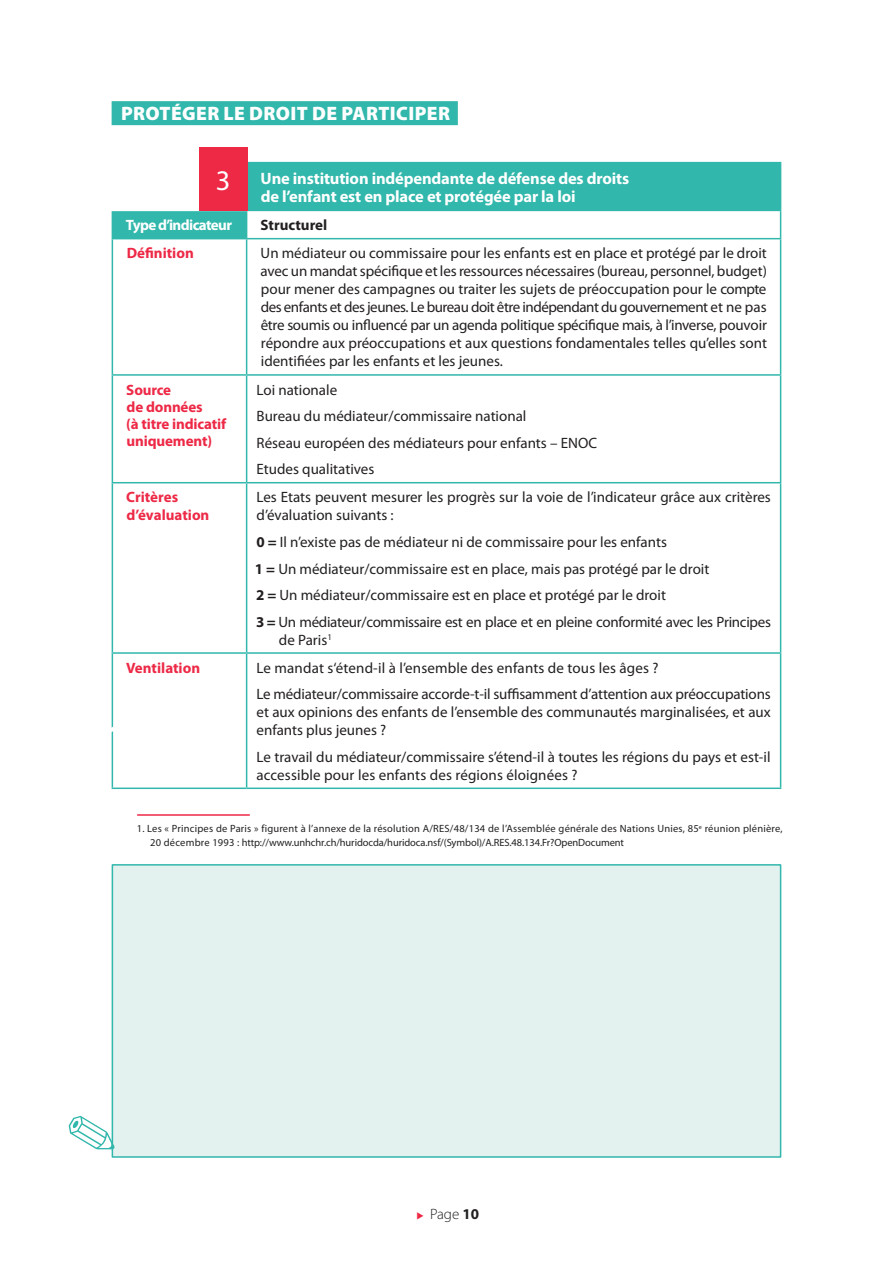
<style>
.page{position:relative;width:893px;height:1263px;background:#fff}
.page>*{position:absolute;margin:0;border:0;box-sizing:border-box;transform-origin:0 0}
.t1{font:700 condensed 39.9px "Myriad Pro";color:#fff;scale:1.05 1}
.t2{font:28.5px "Myriad Pro";color:#fff}
.t3{font:900 19.5px "Myriad Pro";letter-spacing:.02em;color:#fff}
.t4{font:700 16.5px/18px "Myriad Pro";letter-spacing:-.01em;color:#fff}
.t5{font:15px/18px "Myriad Pro";color:#231f20}
.t6{font:700 15px/17.2px "Myriad Pro";letter-spacing:-.01em;color:#ed2946}
.t7{font:700 15px "Myriad Pro";letter-spacing:-.04em;color:#fff}
.t8{font:700 15px "Myriad Pro";color:#231f20}
.t9{font:300 15px "Myriad Pro";color:#231f20}
.t10{font:10.5px/13.5px "Myriad Pro";letter-spacing:.02em;color:#231f20}
.s1{font-weight:700}
.s2{color:#ed2946}
</style>
<div class="page">
<div style="left:112px;top:101px;width:346px;height:24px;background:#31b7ab"></div>
<svg style="left:113px;top:163px;width:667px;height:75px;fill:#31b7ab"></svg>
<hr style="left:247px;top:162px;width:534px;height:1px;background:#31b7ab">
<hr style="left:780px;top:163px;width:1px;height:47px;background:#31b7ab">
<svg style="left:112px;top:211px;width:1px;height:27px"></svg>
<hr style="left:247px;top:210px;width:534px;height:1px;background:#31b7ab">
<svg style="left:246px;top:211px;width:1px;height:27px"></svg>
<svg style="left:780px;top:211px;width:1px;height:27px"></svg>
<hr style="left:112px;top:238px;width:135px;height:1px;background:#31b7ab">
<hr style="left:112px;top:239px;width:1px;height:135px;background:#31b7ab">
<hr style="left:247px;top:238px;width:534px;height:1px;background:#31b7ab">
<hr style="left:246px;top:239px;width:1px;height:135px;background:#31b7ab">
<hr style="left:780px;top:239px;width:1px;height:135px;background:#31b7ab">
<hr style="left:112px;top:374px;width:135px;height:2px;background:#31b7ab">
<hr style="left:112px;top:376px;width:1px;height:106px;background:#31b7ab">
<hr style="left:247px;top:374px;width:534px;height:2px;background:#31b7ab">
<hr style="left:246px;top:376px;width:1px;height:106px;background:#31b7ab">
<hr style="left:780px;top:376px;width:1px;height:106px;background:#31b7ab">
<hr style="left:112px;top:482px;width:135px;height:1px;background:#31b7ab">
<hr style="left:112px;top:483px;width:1px;height:169px;background:#31b7ab">
<hr style="left:247px;top:482px;width:534px;height:1px;background:#31b7ab">
<hr style="left:246px;top:483px;width:1px;height:169px;background:#31b7ab">
<hr style="left:780px;top:483px;width:1px;height:169px;background:#31b7ab">
<hr style="left:112px;top:652px;width:135px;height:2px;background:#31b7ab">
<hr style="left:112px;top:654px;width:1px;height:133px;background:#31b7ab">
<hr style="left:247px;top:652px;width:534px;height:2px;background:#31b7ab">
<hr style="left:246px;top:654px;width:1px;height:133px;background:#31b7ab">
<hr style="left:780px;top:654px;width:1px;height:133px;background:#31b7ab">
<hr style="left:112px;top:787px;width:135px;height:2px;background:#31b7ab">
<hr style="left:247px;top:787px;width:534px;height:2px;background:#31b7ab">
<hr style="left:112px;top:210px;width:135px;height:1px;background:#fff">
<div style="left:199px;top:147px;width:48px;height:64px;background:#ed2946"></div>
<hr style="left:137px;top:814px;width:113px;height:2px;background:#ed2946">
<div style="left:112px;top:864px;width:669px;height:294px;background:#e3f1ef;border:2px solid #31b7ab"></div>
<svg style="left:111px;top:1115px;width:3px;height:34px"></svg>
<h3 class="t3" style="left:121px;top:100px;width:330px">PROTÉGER LE DROIT DE PARTICIPER</h3>
<h2 class="t2" style="left:216px;top:163px;width:16px">3</h2>
<p class="t4" style="left:261px;top:168px;width:370px">Une institution indépendante de défense des droits de l’enfant est en place et protégée par la loi</p>
<p class="t7" style="left:126px;top:215px;width:108px">Type d’indicateur</p>
<p class="t8" style="left:261px;top:215px;width:68px">Structurel</p>
<p class="t6" style="left:127px;top:244px;width:69px">Définition</p>
<p class="t5" style="left:261px;top:244px;width:508px;text-align:justify">Un médiateur ou commissaire pour les enfants est en place et protégé par le droit avec un mandat spécifique et les ressources nécessaires (bureau, personnel, budget) pour mener des campagnes ou traiter les sujets de préoccupation pour le compte des enfants et des jeunes. Le bureau doit être indépendant du gouvernement et ne pas être soumis ou influencé par un agenda politique spécifique mais, à l’inverse, pouvoir répondre aux préoccupations et aux questions fondamentales telles qu’elles sont identifiées par les enfants et les jeunes.</p>
<p class="t6" style="left:126px;top:380px;width:102px">Source<br>de données<br>(à titre indicatif uniquement)</p>
<p class="t5" style="left:257px;top:376px;width:342px;line-height:26.5px">Loi nationale<br>Bureau du médiateur/commissaire national<br>Réseau européen des médiateurs pour enfants – ENOC<br>Etudes qualitatives</p>
<p class="t6" style="left:126px;top:488px;width:85px">Critères d’évaluation</p>
<p class="t5" style="left:257px;top:488px;width:516px">Les Etats peuvent mesurer les progrès sur la voie de l’indicateur grâce aux critères d’évaluation suivants :</p>
<p class="t5" style="left:255px;top:528px;width:518px;line-height:26.5px"><span class="s1">0 =</span> Il n’existe pas de médiateur ni de commissaire pour les enfants<br><span class="s1">1 =</span> Un médiateur/commissaire est en place, mais pas protégé par le droit<br><span class="s1">2 =</span> Un médiateur/commissaire est en place et protégé par le droit<br><span class="s1">3 =</span> Un médiateur/commissaire est en place et en pleine conformité avec les Principes</p>
<p class="t5" style="left:279px;top:630px;width:54px">de Paris<sup>1</sup></p>
<p class="t6" style="left:126px;top:659px;width:76px">Ventilation</p>
<p class="t5" style="left:257px;top:654px;width:516px;line-height:26.5px">Le mandat s‘étend-il à l’ensemble des enfants de tous les âges ?<br>Le médiateur/commissaire accorde-t-il suffisamment d’attention aux préoccupations</p>
<p class="t5" style="left:256px;top:703px;width:516px">et aux opinions des enfants de l’ensemble des communautés marginalisées, et aux enfants plus jeunes ?</p>
<p class="t5" style="left:256px;top:747px;width:516px">Le travail du médiateur/commissaire s’étend-il à toutes les régions du pays et est-il accessible pour les enfants des régions éloignées ?</p>
<h1 class="t1" style="left:108px;top:713px;width:18px">1</h1>
<p class="t10" style="left:150px;top:821px;width:634px;text-indent:-13px">1. Les « Principes de Paris » figurent à l’annexe de la résolution A/RES/48/134 de l’Assemblée générale des Nations Unies, 85<sup>e</sup> réunion plénière,<br>20 décembre 1993 : http://www.unhchr.ch/huridocda/huridoca.nsf/(Symbol)/A.RES.48.134.Fr?OpenDocument</p>
<p class="t9" style="left:414px;top:1205px;width:67px"><span class="s2">▸</span> Page <span class="s1">10</span></p>
</div>
